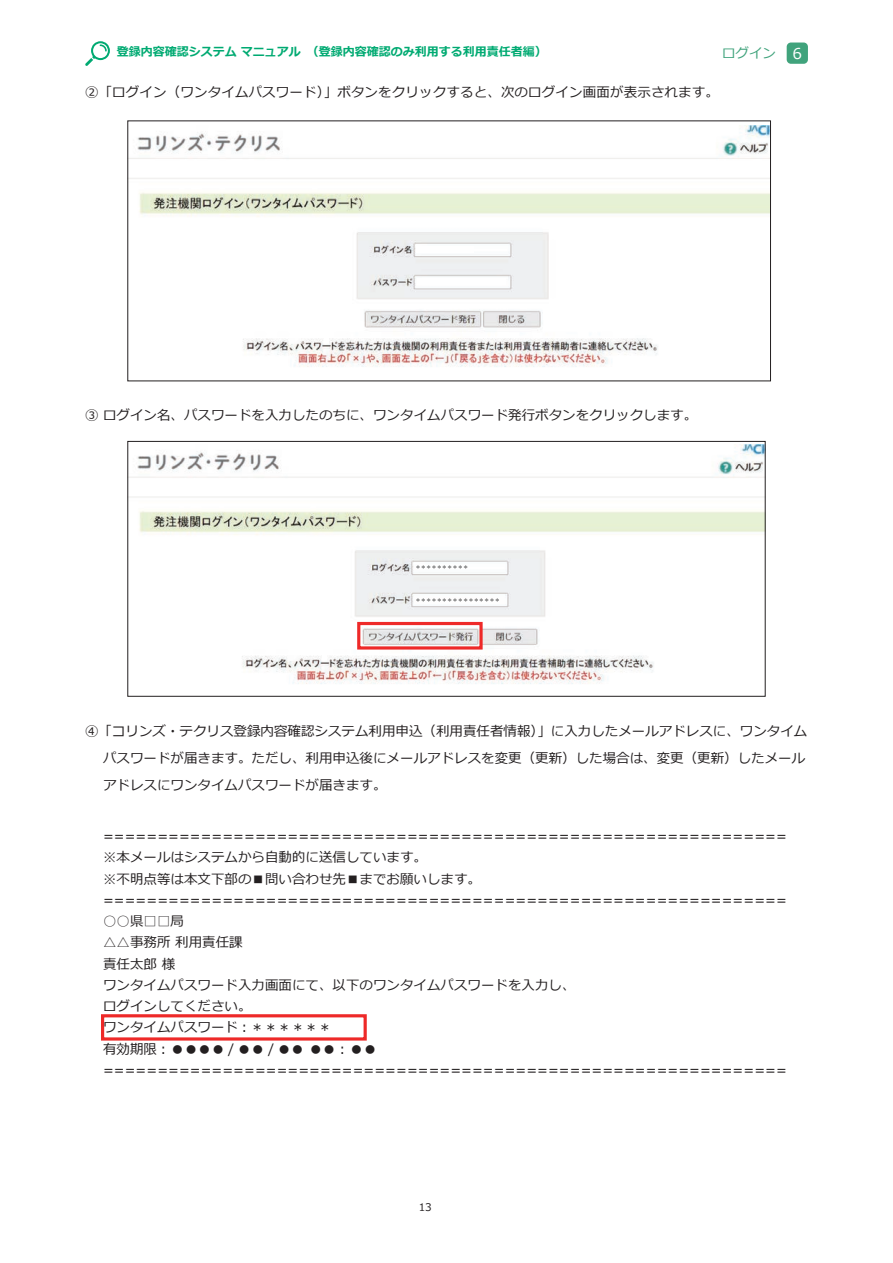
<style>
.page{position:relative;width:893px;height:1263px;background:#fff}
.page>*{position:absolute;margin:0;border:0;box-sizing:border-box;transform-origin:0 0}
.t1{font:13.5px/21.3px "Meiryo";color:#231f20}
.t2{font:13.5px "Meiryo";color:#40a37c}
.t3{font:700 12px "Meiryo";color:#00aa72}
.t4{font:10.5px "Meiryo";color:#231f20}
.t5{font:5.25px "Koz Go Pro";color:#030303}
.s1{font-size:15px;color:#fff}
</style>
<div class="page">
<svg style="left:85px;top:41px;width:25px;height:25px"></svg>
<div style="left:787px;top:43px;width:21px;height:21px;background:#40a37c;border-radius:4px"></div>
<img style="left:130px;top:444px;width:633px;height:240px">
<div style="left:128px;top:441px;width:637px;height:255px;border:1px solid #231f20"></div>
<div style="left:101px;top:1014px;width:266px;height:26px;border:3px solid #ee2928"></div>
<img style="left:130px;top:125px;width:639px;height:242px">
<svg style="left:417px;top:246px;width:57px;height:6px"></svg>
<svg style="left:417px;top:279px;width:88px;height:6px"></svg>
<div style="left:357px;top:622px;width:126px;height:27px;border:3px solid #ee2928"></div>
<p class="t3" style="left:117px;top:43px;width:431px">登録内容確認システム マニュアル　（登録内容確認のみ利用する利用責任者編）</p>
<p class="t2" style="left:722px;top:44px;width:84px">ログイン <span class="s1">６</span></p>
<p class="t1" style="left:85px;top:82px;width:635px">②「ログイン（ワンタイムパスワード）」ボタンをクリックすると、次のログイン画⾯が表⽰されます。</p>
<p class="t1" style="left:85px;top:405px;width:614px">③ ログイン名、パスワードを⼊⼒したのちに、ワンタイムパスワード発行ボタンをクリックします。</p>
<p class="t5" style="left:415px;top:564px;width:54px">＊＊＊＊＊＊＊＊＊＊</p>
<p class="t5" style="left:415px;top:596px;width:86px">＊＊＊＊＊＊＊＊＊＊＊＊＊＊＊＊</p>
<p class="t1" style="left:103px;top:718px;width:706px;line-height:27px;text-indent:-18px">④「コリンズ・テクリス登録内容確認システム利用申込（利用責任者情報）」に入力 したメールアドレスに、ワンタイムパスワードが届きます。ただし、利用申込後にメールアドレスを変更（更新）した場合は、変更（更新）したメールアドレスにワンタイムパスワードが届きます。</p>
<p class="t1" style="left:103px;top:826px;width:685px">=============================================================== ※本メールはシステムから⾃ 動的に送信しています。<br>※不明点等は本⽂下部の■問い合わせ先■までお願いします。===============================================================</p>
<p class="t1" style="left:103px;top:911px;width:685px">○○県□□局<br>△△事務所利⽤責任課<br>責任太郎様<br>ワンタイムパスワード⼊⼒画⾯にて、以下のワンタイムパスワードを⼊⼒し、<br>ログインしてください。<br>ワンタイムパスワード : ＊＊＊＊＊＊<br>有効期限 : ●●●● / ●● / ●● ●● : ●● ===============================================================</p>
<p class="t4" style="left:419px;top:1199px;width:15px">13</p>
</div>
